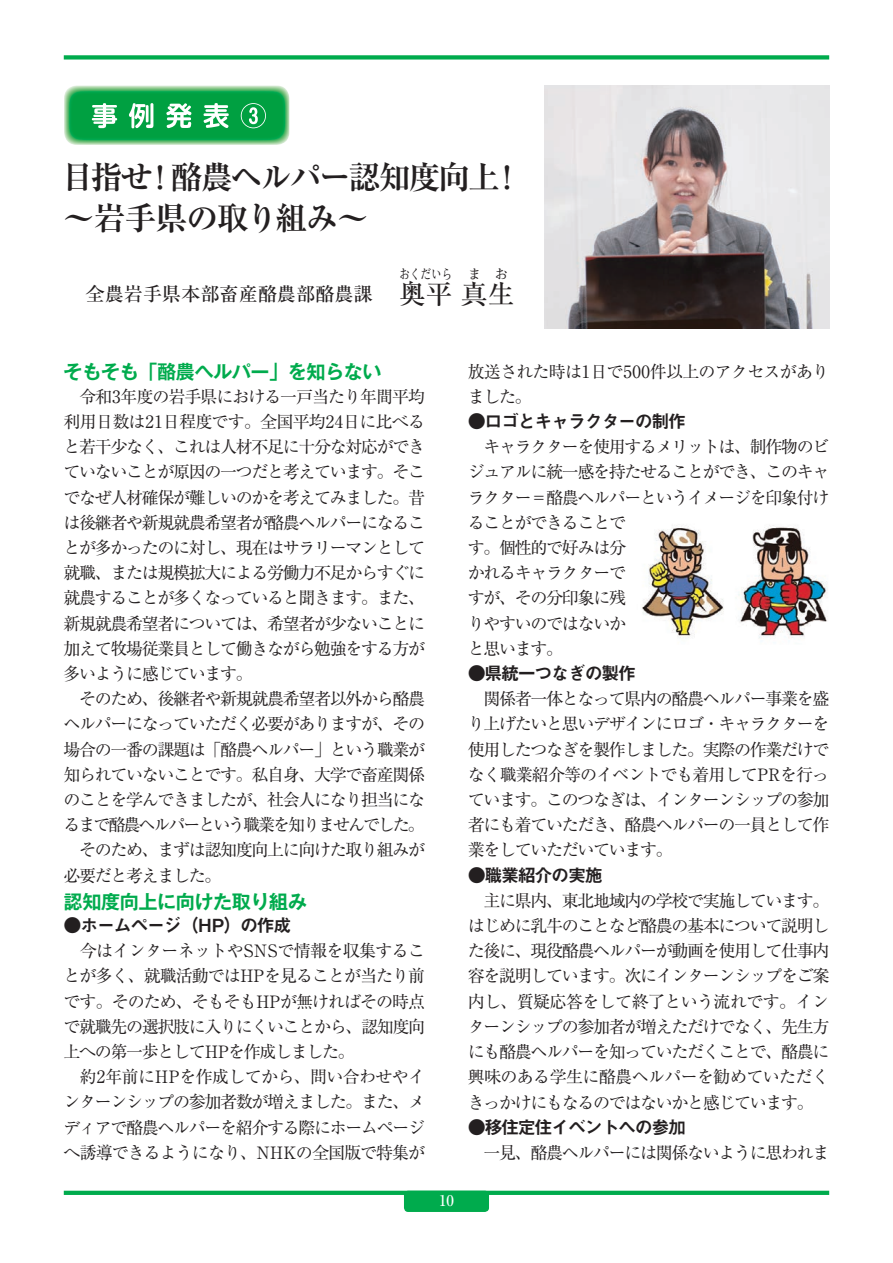
<style>
.page{position:relative;width:893px;height:1263px;background:#fff}
.page>*{position:absolute;margin:0;border:0;box-sizing:border-box;transform-origin:0 0}
.t1{font:700 31.95px/40.3px "Ryumin Pro";letter-spacing:-.06em;color:#231f20}
.t2{font:500 26.55px "Ryumin Pro";color:#231f20}
.t3{font:700 19.2px "Gothic MB101 Pro De";letter-spacing:-.025em;color:#00ab4d}
.t4{font:500 19.2px "Ryumin Pro";color:#231f20}
.t5{font:18px "Midashi Go Pr 5 MB31";letter-spacing:-.075em;color:#231f20}
.t6{font:16.95px/25.2px "Ryumin Pro";letter-spacing:-.08em;color:#231f20}
.t7{font:16.95px/25.2px "Ryumin Pro";letter-spacing:-.06em;color:#231f20}
.t8{font:16.95px/25.2px "Ryumin Pro";letter-spacing:-.045em;color:#231f20}
.t9{font:500 14.85px "Ryumin Pro";color:#fff}
.t10{font:500 13.35px "Ryumin Pro";color:#231f20;scale:.8 1}
.t11{font:500 13.35px "Ryumin Pro";color:#231f20}
.s1{font-size:26.55px}
</style>
<div class="page">
<hr style="left:64px;top:1191px;width:765px;height:4px;background:#00ab4d">
<div style="left:404px;top:1191px;width:85px;height:21px;background:#00ab4d;border-radius:4px"></div>
<div style="left:64px;top:55px;width:765px;height:5px;background:#00ab4d"></div>
<img style="left:544px;top:85px;width:285px;height:244px">
<img style="left:642px;top:525px;width:186px;height:114px">
<img style="left:64px;top:85px;width:225px;height:60px">
<img style="left:92px;top:103px;width:174px;height:25px">
<h1 class="t1" style="left:62px;top:155px;width:463px">目指せ！酪農ヘルパー認知度向上！〜岩手県の取り組み〜</h1>
<p class="t10" style="left:399px;top:264px;width:68px">おくだいら</p>
<h2 class="t2" style="left:426px;top:273px;width:90px">平 真生</h2>
<p class="t11" style="left:468px;top:264px;width:41px">ま お</p>
<p class="t4" style="left:86px;top:279px;width:342px">全農岩手県本部畜産酪農部酪農課<span class="s1">　奥</span></p>
<p class="t3" style="left:64px;top:356px;width:319px">そもそも「酪農ヘルパー」を知らない</p>
<p class="t6" style="left:64px;top:383px;width:363px">　令和3年度の岩手県における一戸当たり年間平均利用日数は21日程度です。全国平均24日に比べると若干少なく、これは人材不足に十分な対応ができていないことが原因の一つだと考えています。そこでなぜ人材確保が難しいのかを考えてみました。昔は後継者や新規就農希望者が酪農ヘルパーになることが多かったのに対し、現在はサラリーマンとして就職、または規模拡大による労働力不足からすぐに就農することが多くなっていると聞きます。また、新規就農希望者については、希望者が少ないことに加えて牧場従業員として働きながら勉強をする方が多いように感じています。<br>　そのため、後継者や新規就農希望者以外から酪農ヘルパーになっていただく必要がありますが、その場合の一番の課題は「酪農ヘルパー」という職業が知られていないことです。私自身、大学で畜産関係のことを学んできましたが、社会人になり担当になるまで酪農ヘルパーという職業を知りませんでした。　そのため、まずは認知度向上に向けた取り組みが必要だと考えました。</p>
<p class="t3" style="left:64px;top:885px;width:245px">認知度向上に向けた取り組み</p>
<p class="t5" style="left:64px;top:911px;width:230px">●ホームページ（HP）の作成</p>
<p class="t7" style="left:64px;top:937px;width:363px">　今はインターネットやSNSで情報を収集することが多く、就職活動ではHPを見ることが当たり前です。そのため、そもそもHPが無ければその時点で就職先の選択肢に入りにくいことから、認知度向上への第一歩としてHPを作成しました。<br>　約2年前にHPを作成してから、問い合わせやインターンシップの参加者数が増えました。また、メディアで酪農ヘルパーを紹介する際にホームページへ誘導できるようになり、NHKの全国版で特集が</p>
<p class="t9" style="left:439px;top:1189px;width:16px">10</p>
<p class="t8" style="left:468px;top:357px;width:363px">放送された時は1日で500件以上のアクセスがありました。</p>
<p class="t5" style="left:468px;top:407px;width:220px">●ロゴとキャラクターの制作</p>
<p class="t6" style="left:468px;top:433px;width:363px">　キャラクターを使用するメリットは、制作物のビジュアルに統一感を持たせることができ、このキャラクター＝酪農ヘルパーというイメージを印象付けることができることで<br>す。個性的で好みは分<br>かれるキャラクターで<br>すが、その分印象に残<br>りやすいのではないか<br>と思います。</p>
<p class="t5" style="left:468px;top:659px;width:170px">●県統一つなぎの製作</p>
<p class="t6" style="left:468px;top:685px;width:363px;text-align:justify">　関係者一体となって県内の酪農ヘルパー事業を盛り上げたいと思いデザインにロゴ・キャラクターを使用したつなぎを製作しました。実際の作業だけでなく職業紹介等のイベントでも着用してPRを行っています。このつなぎは、インターンシップの参加者にも着ていただき、酪農ヘルパーの一員として作業をしていただいています。</p>
<p class="t5" style="left:468px;top:861px;width:137px">●職業紹介の実施</p>
<p class="t6" style="left:468px;top:887px;width:363px;text-align:justify">　主に県内、東北地域内の学校で実施しています。はじめに乳牛のことなど酪農の基本について説明した後に、現役酪農ヘルパーが動画を使用して仕事内容を説明しています。次にインターンシップをご案内し、質疑応答をして終了という流れです。インターンシップの参加者が増えただけでなく、先生方にも酪農ヘルパーを知っていただくことで、酪農に興味のある学生に酪農ヘルパーを勧めていただくきっかけにもなるのではないかと感じています。</p>
<p class="t5" style="left:468px;top:1113px;width:220px">●移住定住イベントへの参加</p>
<p class="t6" style="left:468px;top:1139px;width:363px">　一見、酪農ヘルパーには関係ないように思われま</p>
</div>
